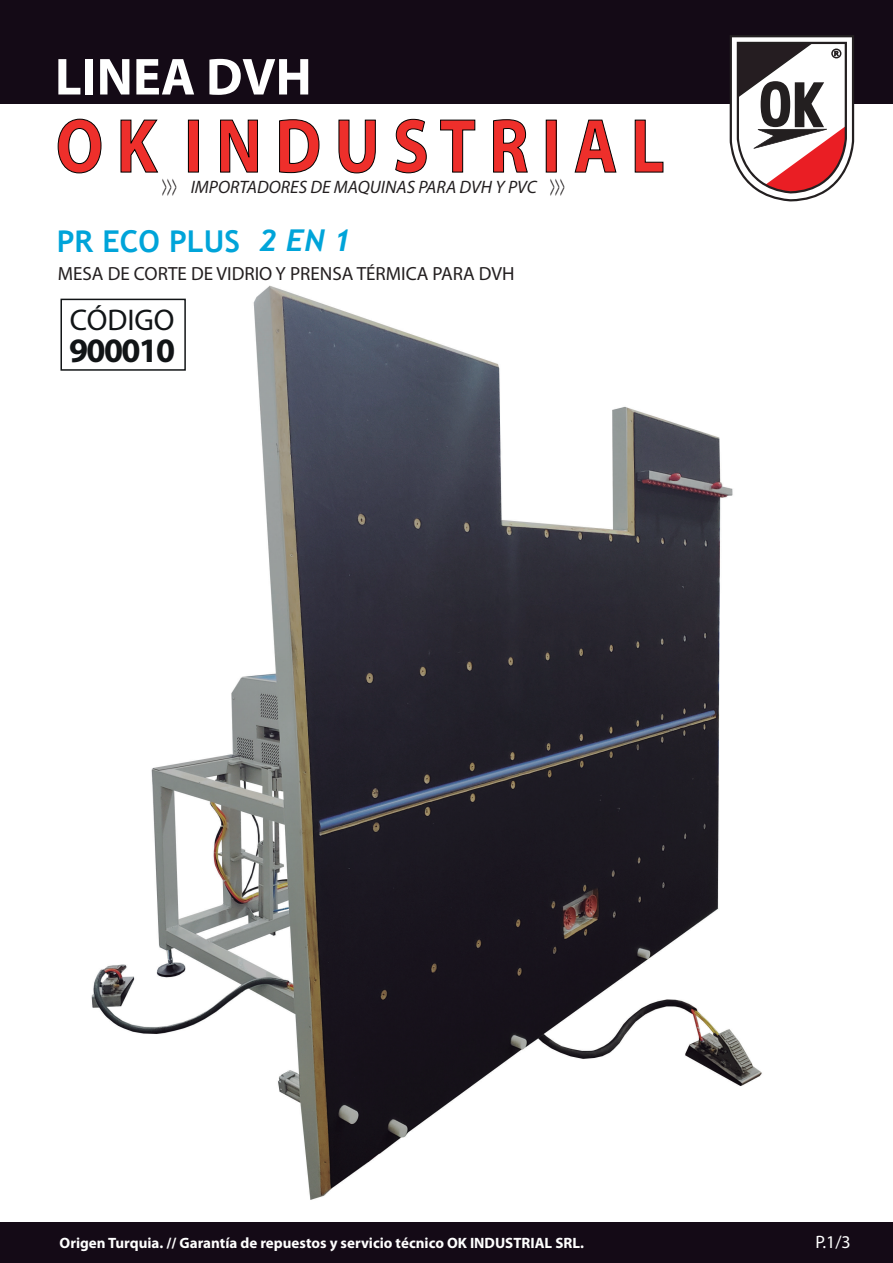
<style>
.page{position:relative;width:893px;height:1263px;background:#fff}
.page>*{position:absolute;margin:0;border:0;box-sizing:border-box;transform-origin:0 0}
.t1{font:700 77.1px "Myriad Pro";color:#ee2f2b;scale:.86 1}
.t2{font:700 52.5px "Myriad Pro";color:#fff}
.t3{font:700 34.35px "Myriad Pro";letter-spacing:-.05em;color:#111416}
.t4{font:700 30px "Trebuchet MS";color:#00a4d9}
.t5{font:30px "Myriad Pro";color:#111416}
.t6{font:19.05px "Myriad Pro";color:#231f20}
.t7{font:italic 18px "Myriad Pro";color:#231f20}
.t8{font:18px "Myriad Pro";color:#fff}
.t9{font:700 15px "Myriad Pro";color:#fff}
.s1{font-size:32.7px}
.s2{font-family:"Trebuchet";font-style:italic}
</style>
<div class="page">
<img style="left:75px;top:285px;width:687px;height:915px">
<div style="left:0;top:0;width:892px;height:104px;background:#140a16"></div>
<div style="left:0;top:1222px;width:892px;height:41px;background:#140a16"></div>
<svg style="left:730px;top:35px;width:124px;height:166px"></svg>
<svg style="left:57px;top:118px;width:45px;height:56px"></svg>
<svg style="left:120px;top:119px;width:39px;height:54px"></svg>
<div style="left:188px;top:120px;width:11px;height:52px;border:1px solid #000"></div>
<svg style="left:220px;top:119px;width:38px;height:54px"></svg>
<svg style="left:279px;top:119px;width:41px;height:54px"></svg>
<svg style="left:338px;top:119px;width:38px;height:55px"></svg>
<svg style="left:395px;top:119px;width:32px;height:55px"></svg>
<svg style="left:440px;top:119px;width:36px;height:54px"></svg>
<svg style="left:493px;top:119px;width:35px;height:54px"></svg>
<div style="left:546px;top:120px;width:11px;height:52px;border:1px solid #000"></div>
<svg style="left:574px;top:119px;width:43px;height:54px"></svg>
<svg style="left:634px;top:119px;width:30px;height:54px"></svg>
<div style="left:60px;top:299px;width:126px;height:72px;border:2px solid #111416"></div>
<h2 class="t2" style="left:55px;top:43px;width:258px">LINEA DVH</h2>
<h1 class="t1" style="left:56px;top:96px;width:709px">O K I N D U S T R I A L</h1>
<p class="t7" style="left:162px;top:176px;width:404px"><span class="s1">&gt;&gt;&gt;</span> IMPORTADORES DE MAQUINAS PARA DVH Y PVC <span class="s1">&gt;&gt;&gt;</span></p>
<h3 class="t4" style="left:57px;top:222px;width:296px">PR ECO PLUS <span class="s2">2 EN 1</span></h3>
<p class="t6" style="left:58px;top:262px;width:458px">MESA DE CORTE DE VIDRIO Y PRENSA TÉRMICA PARA DVH</p>
<h3 class="t5" style="left:70px;top:302px;width:106px">CÓDIGO</h3>
<h3 class="t3" style="left:69px;top:328px;width:108px">900010</h3>
<p class="t9" style="left:60px;top:1233px;width:526px">Origen Turquia. // Garantía de repuestos y servicio técnico OK INDUSTRIAL SRL.</p>
<p class="t8" style="left:815px;top:1230px;width:37px">P.1/3</p>
</div>
